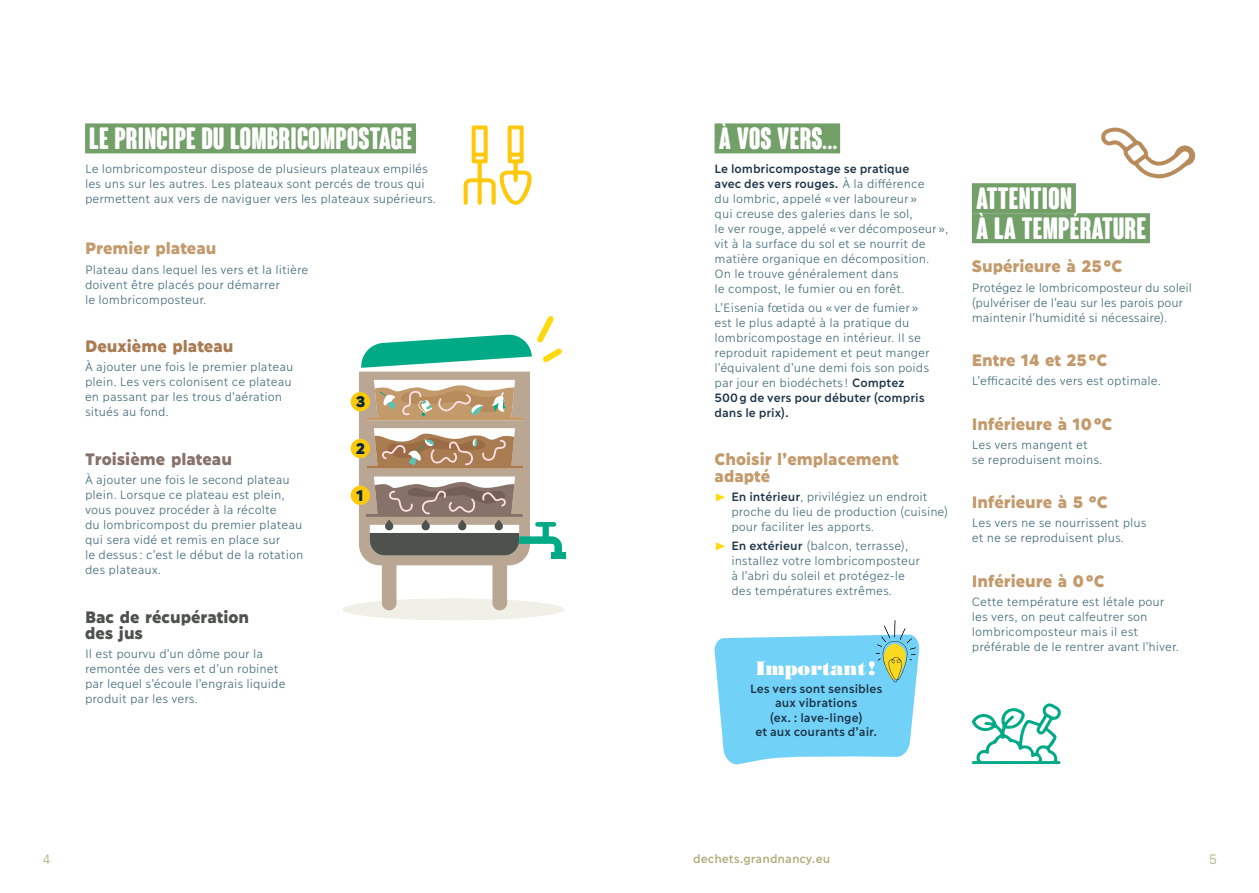
<style>
.page{position:relative;width:1259px;height:893px;background:#fff}
.page>*{position:absolute;margin:0;border:0;box-sizing:border-box;transform-origin:0 0}
.t1{font:700 condensed 30px/30px "Coluna Rounded";letter-spacing:.01em;color:#fff}
.t2{font:19.5px "Bodoni Std Poster";letter-spacing:-.01em;color:#fff}
.t3{font:900 16.5px/16.5px "Ilisarniq";color:#c39a6b}
.t4{font:900 16.5px/16.5px "Ilisarniq";color:#4d524d}
.t5{font:900 16.5px "Ilisarniq";color:#867268}
.t6{font:900 16.5px "Ilisarniq";color:#a97b50}
.t7{font:900 15.3px "Ilisarniq";color:#04273f}
.t8{font:300 13.5px "Ilisarniq";color:#aab07d}
.t9{font:300 12px/15px "Ilisarniq";color:#416a7a}
.t10{font:600 12px/14.2px "Ilisarniq";color:#1b3349;text-align:center}
.t11{font:600 12px "Ilisarniq";color:#aab07d}
.s1{font-weight:600;color:#1b3349}
</style>
<div class="page">
<div style="left:85px;top:123px;width:331px;height:30px;background:#739f68"></div>
<div style="left:342px;top:598px;width:222px;height:22px;background:#f0f0e7;border-radius:50%"></div>
<div style="left:382px;top:556px;width:14px;height:54px;background:#b9a794;border-radius:7px"></div>
<div style="left:492px;top:556px;width:15px;height:54px;background:#b9a794;border-radius:7px"></div>
<svg style="left:359px;top:316px;width:207px;height:249px"></svg>
<svg style="left:463px;top:125px;width:69px;height:80px"></svg>
<div style="left:351px;top:486px;width:19px;height:19px;background:#fec80b;border-radius:50%"></div>
<div style="left:351px;top:439px;width:19px;height:19px;background:#fec80b;border-radius:50%"></div>
<div style="left:351px;top:392px;width:19px;height:19px;background:#fec80b;border-radius:50%"></div>
<div style="left:714px;top:123px;width:126px;height:30px;background:#739f68"></div>
<div style="left:972px;top:183px;width:104px;height:30px;background:#739f68"></div>
<div style="left:972px;top:213px;width:178px;height:30px;background:#739f68"></div>
<svg style="left:714px;top:620px;width:206px;height:145px"></svg>
<svg style="left:971px;top:703px;width:90px;height:61px"></svg>
<svg style="left:1101px;top:127px;width:94px;height:51px"></svg>
<h1 class="t1" style="left:89px;top:124px;width:324px">LE PRINCIPE DU LOMBRICOMPOSTAGE</h1>
<p class="t9" style="left:85px;top:162px;width:352px">Le lombricomposteur dispose de plusieurs plateaux empilés les uns sur les autres. Les plateaux sont percés de trous qui permettent aux vers de naviguer vers les plateaux supérieurs.</p>
<h3 class="t3" style="left:85px;top:242px;width:133px">Premier plateau</h3>
<p class="t9" style="left:85px;top:263px;width:225px">Plateau dans lequel les vers et la litière doivent être placés pour démarrer<br>le lombricomposteur.</p>
<h3 class="t6" style="left:85px;top:341px;width:150px">Deuxième plateau</h3>
<p class="t9" style="left:85px;top:360px;width:210px">À ajouter une fois le premier plateau plein. Les vers colonisent ce plateau en passant par les trous d’aération situés au fond.</p>
<h3 class="t5" style="left:85px;top:453px;width:148px">Troisième plateau</h3>
<p class="t9" style="left:85px;top:473px;width:220px">À ajouter une fois le second plateau plein. Lorsque ce plateau est plein, vous pouvez procéder à la récolte<br>du lombricompost du premier plateau qui sera vidé et remis en place sur<br>le dessus : c’est le début de la rotation des plateaux.</p>
<h3 class="t4" style="left:85px;top:610px;width:165px">Bac de récupération des jus</h3>
<p class="t9" style="left:85px;top:647px;width:202px">Il est pourvu d’un dôme pour la remontée des vers et d’un robinet par lequel s’écoule l’engrais liquide produit par les vers.</p>
<p class="t7" style="left:356px;top:396px;width:11px">3</p>
<p class="t7" style="left:356px;top:443px;width:11px">2</p>
<p class="t7" style="left:356px;top:490px;width:9px">1</p>
<h1 class="t1" style="left:719px;top:124px;width:120px">À VOS VERS...</h1>
<p class="t9" style="left:714px;top:162px;width:235px"><span class="s1">Le lombricompostage se pratique<br>avec des vers rouges.</span> À la différence<br>du lombric, appelé « ver laboureur »<br>qui creuse des galeries dans le sol,<br>le ver rouge, appelé « ver décomposeur », vit à la surface du sol et se nourrit de matière organique en décomposition.<br>On le trouve généralement dans<br>le compost, le fumier ou en forêt.</p>
<p class="t9" style="left:714px;top:301px;width:216px">L’Eisenia fœtida ou « ver de fumier » est le plus adapté à la pratique du lombricompostage en intérieur. Il se reproduit rapidement et peut manger l’équivalent d’une demi fois son poids par jour en biodéchets ! <span class="s1">Comptez<br>500 g de vers pour débuter (compris dans le prix).</span></p>
<h3 class="t3" style="left:714px;top:453px;width:185px">Choisir l’emplacement adapté</h3>
<p class="t9" style="left:731px;top:490px;width:218px"><span class="s1">En intérieur</span>, privilégiez un endroit proche du lieu de production (cuisine) pour faciliter les apports.</p>
<p class="t9" style="left:731px;top:539px;width:190px"><span class="s1">En extérieur</span> (balcon, terrasse), installez votre lombricomposteur à l’abri du soleil et protégez-le des températures extrêmes.</p>
<h2 class="t2" style="left:756px;top:660px;width:121px">Important !</h2>
<p class="t10" style="left:750px;top:683px;width:134px">Les vers sont sensibles aux vibrations<br>(ex. : lave-linge)<br>et aux courants d’air.</p>
<h1 class="t1" style="left:976px;top:184px;width:171px">ATTENTION<br>À LA TEMPÉRATURE</h1>
<h3 class="t3" style="left:972px;top:260px;width:152px">Supérieure à 25 °C</h3>
<p class="t9" style="left:972px;top:281px;width:222px">Protégez le lombricomposteur du soleil (pulvériser de l’eau sur les parois pour maintenir l’humidité si nécessaire).</p>
<h3 class="t3" style="left:972px;top:353px;width:137px">Entre 14 et 25 °C</h3>
<p class="t9" style="left:972px;top:374px;width:191px">L’efficacité des vers est optimale.</p>
<h3 class="t3" style="left:972px;top:417px;width:142px">Inférieure à 10 °C</h3>
<p class="t9" style="left:972px;top:438px;width:132px">Les vers mangent et se reproduisent moins.</p>
<h3 class="t3" style="left:972px;top:495px;width:137px">Inférieure à 5 °C</h3>
<p class="t9" style="left:972px;top:516px;width:176px">Les vers ne se nourrissent plus et ne se reproduisent plus.</p>
<h3 class="t3" style="left:972px;top:574px;width:134px">Inférieure à 0 °C</h3>
<p class="t9" style="left:972px;top:595px;width:209px">Cette température est létale pour les vers, on peut calfeutrer son lombricomposteur mais il est préférable de le rentrer avant l’hiver.</p>
<p class="t8" style="left:43px;top:854px;width:10px">4</p>
<p class="t11" style="left:693px;top:855px;width:138px">dechets.grandnancy.eu</p>
<p class="t8" style="left:1208px;top:854px;width:10px">5</p>
</div>
